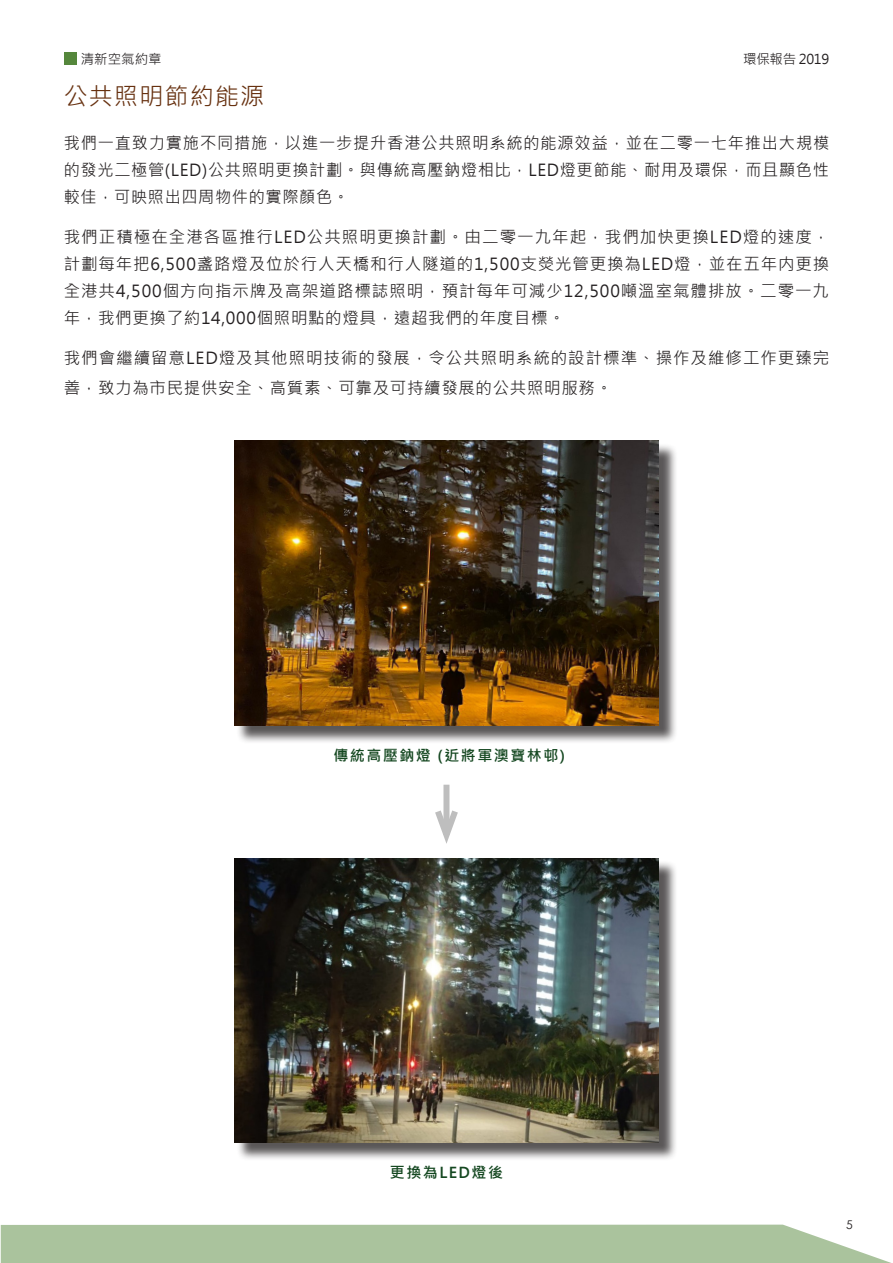
<style>
.page{position:relative;width:893px;height:1263px;background:#fff}
.page>*{position:absolute;margin:0;border:0;box-sizing:border-box;transform-origin:0 0}
.title-1-e{font:24px "Microsoft Jheng Hei";letter-spacing:.05em;color:#673110}
.body-e{font:16.5px/27px "Microsoft Jheng Hei";letter-spacing:.045em;color:#231f20;text-align:justify}
.t1{font:700 15px "Microsoft Jheng Hei";letter-spacing:.1em;color:#144720}
.t2{font:13.5px "Microsoft Jheng Hei";letter-spacing:-.025em;color:#231f20}
.t3{font:12px "Century Gothic";color:#231f20}
</style>
<div class="page">
<div style="left:64px;top:52px;width:13px;height:13px;background:#55873c"></div>
<svg style="left:1px;top:1224px;width:890px;height:39px;background:#b0c7a4"></svg>
<div style="left:236px;top:860px;width:441px;height:302px;background:#231f20;opacity:.75"></div>
<img style="left:234px;top:858px;width:425px;height:285px">
<div style="left:443px;top:785px;width:6px;height:50px;background:#bebebe"></div>
<svg style="left:435px;top:804px;width:23px;height:40px"></svg>
<div style="left:236px;top:443px;width:441px;height:301px;background:#231f20;opacity:.75"></div>
<img style="left:234px;top:441px;width:425px;height:285px">
<p class="t2" style="left:81px;top:50px;width:82px">清新空氣約章</p>
<p class="t2" style="left:743px;top:51px;width:87px">環保報告 2019</p>
<p class="title-1-e" style="left:64px;top:81px;width:202px">公共照明節約能源</p>
<p class="body-e" style="left:64px;top:129px;width:767px">我們一直致力實施不同措施，以進一步提升香港公共照明系統的能源效益，並在二零一七年推出大規模的發光二極管(LED)公共照明更換計劃。與傳統高壓鈉燈相比，LED燈更節能、耐用及環保，而且顯色性較佳，可映照出四周物件的實際顏色。</p>
<p class="body-e" style="left:64px;top:223px;width:767px">我們正積極在全港各區推行LED公共照明更換計劃。由二零一九年起，我們加快更換LED燈的速度，計劃每年把6,500盞路燈及位於行人天橋和行人隧道的1,500支熒光管更換為LED燈，並在五年内更換全港共4,500個方向指示牌及高架道路標誌照明，預計每年可減少12,500噸溫室氣體排放。二零一九年，我們更換了約14,000個照明點的燈具，遠超我們的年度目標。</p>
<p class="body-e" style="left:64px;top:342px;width:767px;line-height:30px">我們會繼續留意LED燈及其他照明技術的發展，令公共照明系統的設計標準、操作及維修工作更臻完善，致力為市民提供安全、高質素、可靠及可持續發展的公共照明服務。</p>
<p class="t1" style="left:333px;top:746px;width:233px">傳統高壓鈉燈 (近將軍澳寶林邨)</p>
<p class="t1" style="left:390px;top:1163px;width:115px">更換為LED燈後</p>
<p class="t3" style="left:846px;top:1216px;width:8px">5</p>
</div>
